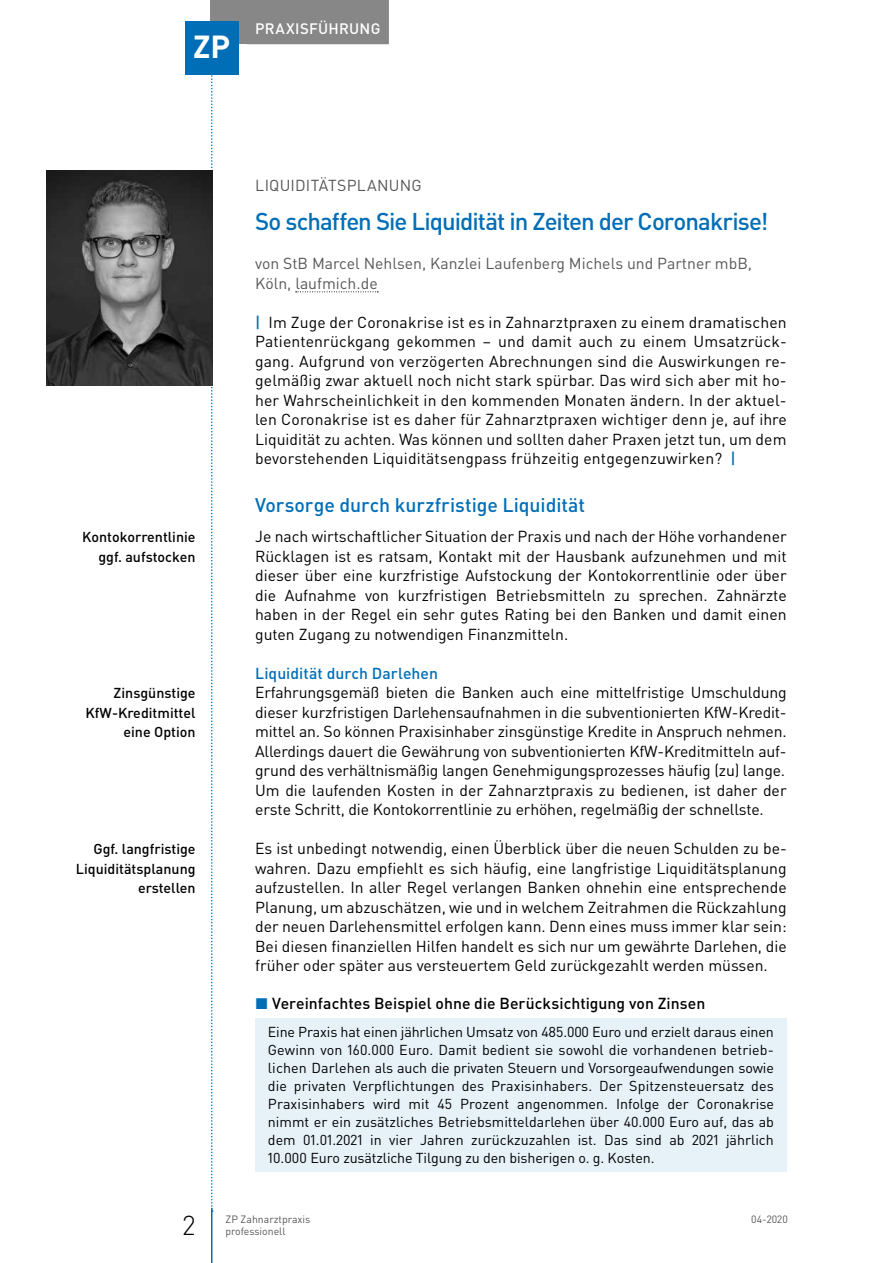
<style>
.page{position:relative;width:893px;height:1263px;background:#fff}
.page>*{position:absolute;margin:0;border:0;box-sizing:border-box;transform-origin:0 0}
.t1{font:700 31.5px "DIN Pro";color:#fff}
.t2{font:300 27px "DIN Pro";color:#000}
.t3{font:500 24px "DIN Pro";letter-spacing:-.04em;color:#006eb7}
.t4{font:500 19.5px "DIN Pro";letter-spacing:-.005em;color:#006eb7}
.t5{font:15.75px/19.5px "DIN Pro";color:#000;text-align:justify}
.t6{font:15.75px/19.5px "DIN Pro";color:#575756}
.t7{font:500 15.75px "DIN Pro";letter-spacing:.005em;color:#000}
.t8{font:500 15.75px "DIN Pro";letter-spacing:.005em;color:#006eb7}
.t9{font:500 15px "DIN Pro";letter-spacing:.02em;color:#fff}
.t10{font:14.25px/18px "DIN Pro";color:#000}
.t11{font:500 14.25px/19.5px "DIN Pro";color:#000;text-align:right}
.t12{font:10.5px "DIN Pro";color:#575756}
.s1{font-weight:500;color:#006eb7}
.s2{color:#006eb7}
</style>
<div class="page">
<svg style="left:211px;top:74px;width:2px;height:1138px"></svg>
<div style="left:210px;top:0;width:45px;height:44px;background:#878787"></div>
<hr style="left:211px;top:1208px;width:1px;height:55px;background:#006eb7">
<div style="left:247px;top:0;width:142px;height:44px;background:#878787"></div>
<div style="left:185px;top:21px;width:53px;height:53px;background:#006eb7"></div>
<svg style="left:296px;top:291px;width:82px;height:1px"></svg>
<div style="left:255px;top:1018px;width:532px;height:154px;background:#e6f1f8"></div>
<img style="left:47px;top:170px;width:166px;height:215px">
<h1 class="t1" style="left:193px;top:26px;width:38px">ZP</h1>
<p class="t9" style="left:255px;top:18px;width:127px">Praxisführung</p>
<p class="t11" style="left:82px;top:527px;width:115px">Kontokorrentlinie ggf. aufstocken</p>
<p class="t11" style="left:86px;top:683px;width:111px">Zinsgünstige<br>KfW-Kreditmittel eine Option</p>
<p class="t11" style="left:76px;top:839px;width:121px">Ggf. langfristige<br>Liquiditätsplanung erstellen</p>
<p class="t6" style="left:255px;top:175px;width:168px">LIQUIDITÄTSPLANUNG</p>
<h3 class="t3" style="left:255px;top:205px;width:515px">So schaffen Sie Liquidität in Zeiten der Coronakrise!</h3>
<p class="t6" style="left:255px;top:253px;width:498px">von StB Marcel Nehlsen, Kanzlei Laufenberg Michels und Partner mbB,<br>Köln, laufmich.de</p>
<p class="t5" style="left:255px;top:312px;width:533px"><span class="s1">|</span> Im Zuge der Coronakrise ist es in Zahnarztpraxen zu einem dramatischen Patientenrückgang gekommen – und damit auch zu einem Umsatzrück&shy;gang. Aufgrund von verzögerten Abrechnungen sind die Auswirkungen re&shy;gelmäßig zwar aktuell noch nicht stark spürbar. Das wird sich aber mit ho&shy;her Wahrscheinlichkeit in den kommenden Monaten ändern. In der aktuel&shy;len Coronakrise ist es daher für Zahnarztpraxen wichtiger denn je, auf ihre Liquidität zu achten. Was können und sollten daher Praxen jetzt tun, um dem bevorstehenden Liquiditätsengpass frühzeitig entgegenzuwirken? <span class="s1">|</span></p>
<p class="t4" style="left:255px;top:492px;width:332px">Vorsorge durch kurzfristige Liquidität</p>
<p class="t5" style="left:255px;top:526px;width:533px">Je nach wirtschaftlicher Situation der Praxis und nach der Höhe vorhandener Rücklagen ist es ratsam, Kontakt mit der Hausbank aufzunehmen und mit dieser über eine kurzfristige Aufstockung der Kontokorrentlinie oder über die Aufnahme von kurzfristigen Betriebsmitteln zu sprechen. Zahnärzte haben in der Regel ein sehr gutes Rating bei den Banken und damit einen guten Zugang zu notwendigen Finanzmitteln.</p>
<p class="t8" style="left:255px;top:662px;width:184px">Liquidität durch Darlehen</p>
<p class="t5" style="left:255px;top:682px;width:533px">Erfahrungsgemäß bieten die Banken auch eine mittelfristige Umschuldung dieser kurzfristigen Darlehensaufnahmen in die subventionierten KfW-Kredit&shy;mittel an. So können Praxisinhaber zinsgünstige Kredite in Anspruch nehmen.<br>Allerdings dauert die Gewährung von subventionierten KfW-Kreditmitteln auf&shy;grund des verhältnismäßig langen Genehmigungsprozesses häufig (zu) lange.<br>Um die laufenden Kosten in der Zahnarztpraxis zu bedienen, ist daher der erste Schritt, die Kontokorrentlinie zu erhöhen, regelmäßig der schnellste.</p>
<p class="t5" style="left:255px;top:838px;width:533px">Es ist unbedingt notwendig, einen Überblick über die neuen Schulden zu be&shy;wahren. Dazu empfiehlt es sich häufig, eine langfristige Liquiditätsplanung aufzustellen. In aller Regel verlangen Banken ohnehin eine entsprechende Planung, um abzuschätzen, wie und in welchem Zeitrahmen die Rückzahlung der neuen Darlehensmittel erfolgen kann. Denn eines muss immer klar sein:<br>Bei diesen finanziellen Hilfen handelt es sich nur um gewährte Darlehen, die früher oder später aus versteuertem Geld zurückgezahlt werden müssen.</p>
<p class="t7" style="left:255px;top:993px;width:452px"><span class="s2">◼</span> Vereinfachtes Beispiel ohne die Berücksichtigung von Zinsen</p>
<p class="t10" style="left:268px;top:1022px;width:508px">Eine Praxis hat einen jährlichen Umsatz von 485.000 Euro und erzielt daraus einen Gewinn von 160.000 Euro. Damit bedient sie sowohl die vorhandenen betrieb&shy;lichen Darlehen als auch die privaten Steuern und Vorsorgeaufwendungen sowie die privaten Verpflichtungen des Praxisinhabers. Der Spitzensteuersatz des Praxisinhabers wird mit 45 Prozent angenommen. Infolge der Coronakrise nimmt er ein zusätzliches Betriebsmitteldarlehen über 40.000 Euro auf, das ab dem 01.01.2021 in vier Jahren zurückzuzahlen ist. Das sind ab 2021 jährlich 10.000 Euro zusätzliche Tilgung zu den bisherigen o. g. Kosten.</p>
<h2 class="t2" style="left:183px;top:1207px;width:14px">2</h2>
<p class="t12" style="left:225px;top:1212px;width:87px">ZP Zahnarztpraxis</p>
<p class="t12" style="left:751px;top:1212px;width:38px">04-2020</p>
<p class="t12" style="left:225px;top:1224px;width:62px">professionell</p>
</div>
